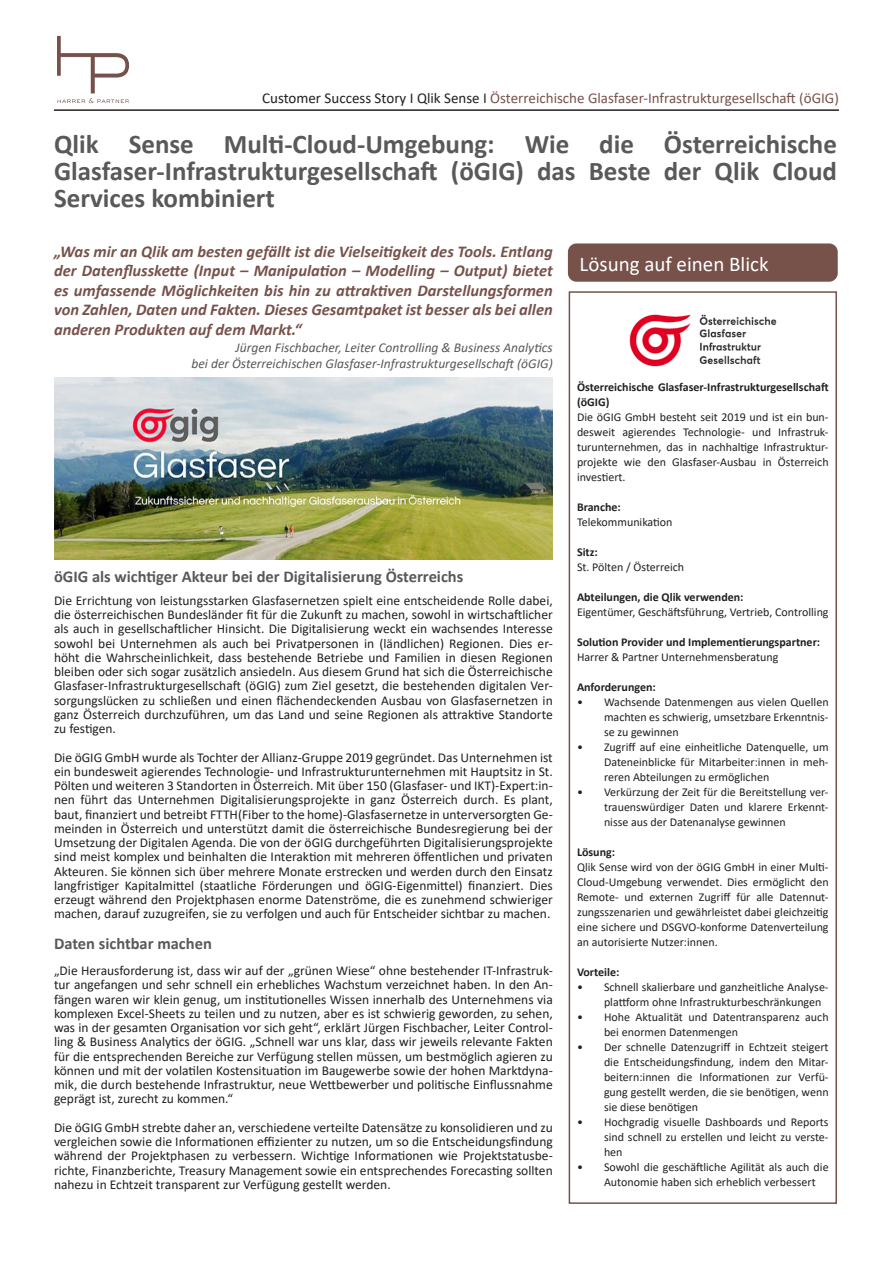
<style>
.page{position:relative;width:893px;height:1263px;background:#fff}
.page>*{position:absolute;margin:0;border:0;box-sizing:border-box;transform-origin:0 0}
.t1{font:700 27px/27px "Calibri";color:#595959;text-align:justify}
.t2{font:21px "Calibri";color:#fff}
.t3{font:italic 700 16.5px/19.5px "Calibri";color:#77524b;text-align:justify}
.t4{font:700 16.5px "Calibri";color:#595959}
.t5{font:15px "Calibri";color:#77524b}
.t6{font:13.5px/14.2px "Calibri";color:#231f20;text-align:justify}
.t7{font:italic 13.5px/16.2px "Calibri";color:#595959;text-align:right}
.t8{font:12px/15px "Calibri";color:#231f20;text-align:justify}
.t9{font:700 12px/15px "Calibri";color:#231f20}
.s1{color:#231f20}
</style>
<div class="page">
<img style="left:57px;top:35px;width:72px;height:69px">
<hr style="left:54px;top:109px;width:785px;height:2px;background:#231f20">
<div style="left:569px;top:291px;width:268px;height:913px;border:2px solid #77524b"></div>
<div style="left:568px;top:243px;width:270px;height:39px;background:#77524b;border-radius:9px"></div>
<img style="left:629px;top:314px;width:148px;height:53px">
<img style="left:54px;top:377px;width:499px;height:183px">
<p class="t5" style="left:262px;top:87px;width:578px"><span class="s1">Customer Success Story I Qlik Sense I</span> Österreichische Glasfaser-Infrastrukturgesellschaft (öGIG)</p>
<p class="t1" style="left:54px;top:130px;width:784px">Qlik Sense Multi-Cloud-Umgebung: Wie die Österreichische Glasfaser-Infrastrukturgesellschaft (öGIG) das Beste der Qlik Cloud Services kombiniert</p>
<p class="t3" style="left:54px;top:241px;width:500px">„Was mir an Qlik am besten gefällt ist die Vielseitigkeit des Tools. Entlang der Datenflusskette (Input – Manipulation – Modelling – Output) bietet es umfassende Möglichkeiten bis hin zu attraktiven Darstellungsformen von Zahlen, Daten und Fakten. Dieses Gesamtpaket ist besser als bei allen anderen Produkten auf dem Markt.“</p>
<p class="t2" style="left:580px;top:249px;width:191px">Lösung auf einen Blick</p>
<p class="t7" style="left:192px;top:339px;width:363px">Jürgen Fischbacher, Leiter Controlling &amp; Business Analytics<br>bei der Österreichischen Glasfaser-Infrastrukturgesellschaft (öGIG)</p>
<p class="t4" style="left:54px;top:565px;width:411px">öGIG als wichtiger Akteur bei der Digitalisierung Österreichs</p>
<p class="t6" style="left:54px;top:593px;width:500px">Die Errichtung von leistungsstarken Glasfasernetzen spielt eine entscheidende Rolle dabei, die österreichischen Bundesländer fit für die Zukunft zu machen, sowohl in wirtschaftlicher als auch in gesellschaftlicher Hinsicht. Die Digitalisierung weckt ein wachsendes Interesse sowohl bei Unternehmen als auch bei Privatpersonen in (ländlichen) Regionen. Dies er&shy;höht die Wahrscheinlichkeit, dass bestehende Betriebe und Familien in diesen Regionen bleiben oder sich sogar zusätzlich ansiedeln. Aus diesem Grund hat sich die Österreichische Glasfaser-Infrastrukturgesellschaft (öGIG) zum Ziel gesetzt, die bestehenden digitalen Ver&shy;sorgungslücken zu schließen und einen flächendeckenden Ausbau von Glasfasernetzen in ganz Österreich durchzuführen, um das Land und seine Regionen als attraktive Standorte zu festigen.</p>
<p class="t6" style="left:54px;top:750px;width:500px">Die öGIG GmbH wurde als Tochter der Allianz-Gruppe 2019 gegründet. Das Unternehmen ist ein bundesweit agierendes Technologie- und Infrastrukturunternehmen mit Hauptsitz in St.<br>Pölten und weiteren 3 Standorten in Österreich. Mit über 150 (Glasfaser- und IKT)-Expert:in&shy;nen führt das Unternehmen Digitalisierungsprojekte in ganz Österreich durch. Es plant, baut, finanziert und betreibt FTTH(Fiber to the home)-Glasfasernetze in unterversorgten Ge&shy;meinden in Österreich und unterstützt damit die österreichische Bundesregierung bei der Umsetzung der Digitalen Agenda. Die von der öGIG durchgeführten Digitalisierungsprojekte sind meist komplex und beinhalten die Interaktion mit mehreren öffentlichen und privaten Akteuren. Sie können sich über mehrere Monate erstrecken und werden durch den Einsatz langfristiger Kapitalmittel (staatliche Förderungen und öGIG-Eigenmittel) finanziert. Dies erzeugt während den Projektphasen enorme Datenströme, die es zunehmend schwieriger machen, darauf zuzugreifen, sie zu verfolgen und auch für Entscheider sichtbar zu machen.</p>
<p class="t4" style="left:54px;top:932px;width:159px">Daten sichtbar machen</p>
<p class="t6" style="left:54px;top:963px;width:500px">„Die Herausforderung ist, dass wir auf der „grünen Wiese“ ohne bestehender IT-Infrastruk&shy;tur angefangen und sehr schnell ein erhebliches Wachstum verzeichnet haben. In den An&shy;fängen waren wir klein genug, um institutionelles Wissen innerhalb des Unternehmens via komplexen Excel-Sheets zu teilen und zu nutzen, aber es ist schwierig geworden, zu sehen, was in der gesamten Organisation vor sich geht“, erklärt Jürgen Fischbacher, Leiter Control&shy;ling &amp; Business Analytics der öGIG. „Schnell war uns klar, dass wir jeweils relevante Fakten für die entsprechenden Bereiche zur Verfügung stellen müssen, um bestmöglich agieren zu können und mit der volatilen Kostensituation im Baugewerbe sowie der hohen Marktdyna&shy;mik, die durch bestehende Infrastruktur, neue Wettbewerber und politische Einflussnahme geprägt ist, zurecht zu kommen.“</p>
<p class="t6" style="left:54px;top:1120px;width:500px">Die öGIG GmbH strebte daher an, verschiedene verteilte Datensätze zu konsolidieren und zu vergleichen sowie die Informationen effizienter zu nutzen, um so die Entscheidungsfindung während der Projektphasen zu verbessern. Wichtige Informationen wie Projektstatusbe&shy;richte, Finanzberichte, Treasury Management sowie ein entsprechendes Forecasting sollten nahezu in Echtzeit transparent zur Verfügung gestellt werden.</p>
<p class="t9" style="left:577px;top:379px;width:253px">Österreichische Glasfaser-Infrastrukturgesellschaft (öGIG)</p>
<p class="t8" style="left:577px;top:409px;width:253px">Die öGIG GmbH besteht seit 2019 und ist ein bun&shy;desweit agierendes Technologie- und Infrastruk&shy;turunternehmen, das in nachhaltige Infrastruktur&shy;projekte wie den Glasfaser-Ausbau in Österreich investiert.</p>
<p class="t9" style="left:577px;top:499px;width:45px">Branche:</p>
<p class="t8" style="left:577px;top:514px;width:97px">Telekommunikation</p>
<p class="t9" style="left:577px;top:544px;width:22px">Sitz:</p>
<p class="t8" style="left:577px;top:559px;width:109px">St. Pölten / Österreich</p>
<p class="t9" style="left:577px;top:589px;width:168px">Abteilungen, die Qlik verwenden:</p>
<p class="t8" style="left:577px;top:604px;width:253px">Eigentümer, Geschäftsführung, Vertrieb, Controlling</p>
<p class="t9" style="left:577px;top:634px;width:245px">Solution Provider und Implementierungspartner:</p>
<p class="t8" style="left:577px;top:649px;width:203px">Harrer &amp; Partner Unternehmensberatung</p>
<p class="t9" style="left:577px;top:679px;width:80px">Anforderungen:</p>
<p class="t8" style="left:604px;top:694px;width:226px;text-indent:-27px">• Wachsende Datenmengen aus vielen Quellen machten es schwierig, umsetzbare Erkenntnis&shy;se zu gewinnen</p>
<p class="t8" style="left:604px;top:739px;width:226px;text-indent:-27px">• Zugriff auf eine einheitliche Datenquelle, um Dateneinblicke für Mitarbeiter:innen in meh&shy;reren Abteilungen zu ermöglichen</p>
<p class="t8" style="left:604px;top:784px;width:226px;text-indent:-27px">• Verkürzung der Zeit für die Bereitstellung ver&shy;trauenswürdiger Daten und klarere Erkennt&shy;nisse aus der Datenanalyse gewinnen</p>
<p class="t9" style="left:577px;top:844px;width:40px">Lösung:</p>
<p class="t8" style="left:577px;top:859px;width:253px">Qlik Sense wird von der öGIG GmbH in einer Multi-Cloud-Umgebung verwendet. Dies ermöglicht den Remote- und externen Zugriff für alle Datennut&shy;zungsszenarien und gewährleistet dabei gleichzeitig eine sichere und DSGVO-konforme Datenverteilung an autorisierte Nutzer:innen.</p>
<p class="t9" style="left:577px;top:964px;width:44px">Vorteile:</p>
<p class="t8" style="left:604px;top:979px;width:226px;text-indent:-27px">• Schnell skalierbare und ganzheitliche Analyse&shy;plattform ohne Infrastrukturbeschränkungen</p>
<p class="t8" style="left:604px;top:1009px;width:226px;text-indent:-27px">• Hohe Aktualität und Datentransparenz auch bei enormen Datenmengen</p>
<p class="t8" style="left:604px;top:1039px;width:226px;text-indent:-27px">• Der schnelle Datenzugriff in Echtzeit steigert die Entscheidungsfindung, indem den Mitar&shy;beitern:innen die Informationen zur Verfü&shy;gung gestellt werden, die sie benötigen, wenn sie diese benötigen</p>
<p class="t8" style="left:604px;top:1114px;width:226px;text-indent:-27px">• Hochgradig visuelle Dashboards und Reports sind schnell zu erstellen und leicht zu verste&shy;hen</p>
<p class="t8" style="left:604px;top:1159px;width:226px;text-indent:-27px">• Sowohl die geschäftliche Agilität als auch die<br>Autonomie haben sich erheblich verbessert</p>
</div>
